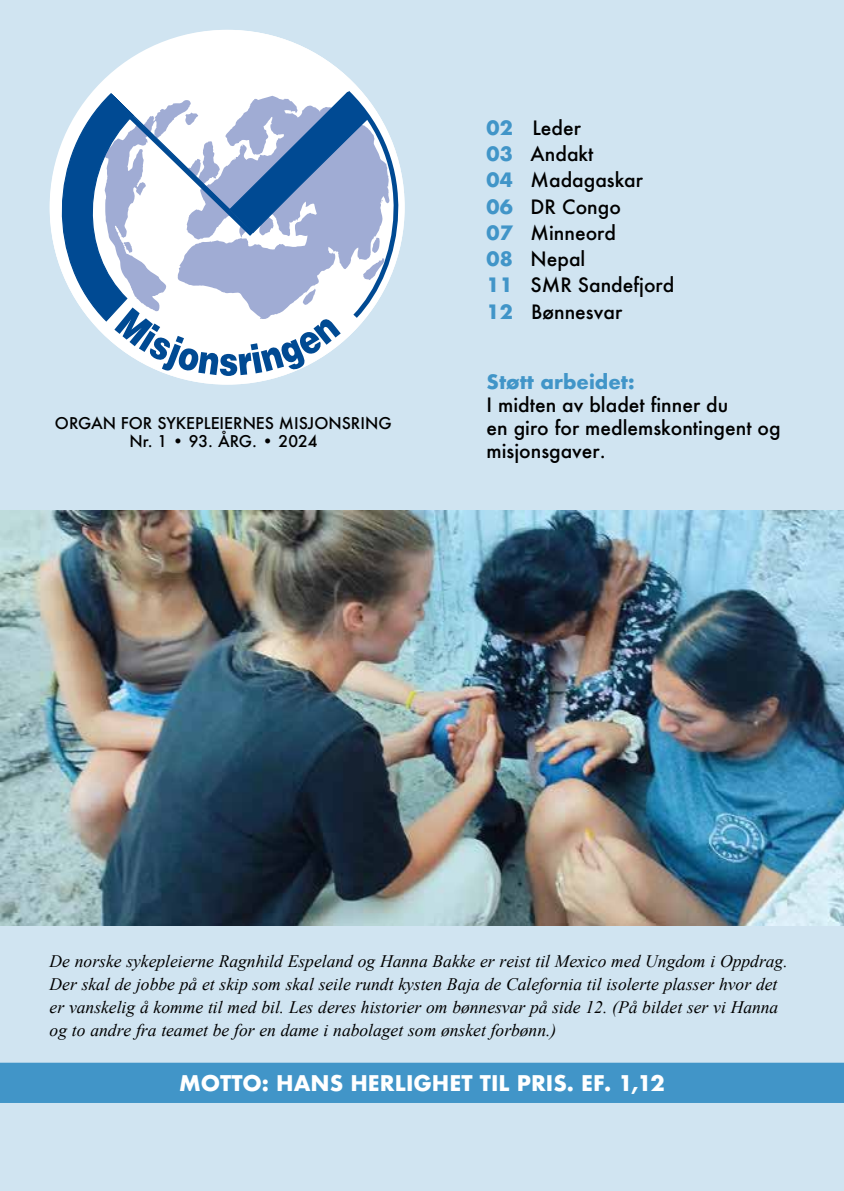
<style>
.page{position:relative;width:844px;height:1191px;background:#fff}
.page>*{position:absolute;margin:0;border:0;box-sizing:border-box;transform-origin:0 0}
.t1{font:700 21px "Futura";color:#fff}
.t2{font:500 19.25px/26.2px "Futura";color:#000}
.t3{font:700 19.25px "Futura";color:#4195c8}
.t4{font:italic 17.5px/23.1px "Times New Roman";color:#000}
.t5{font:500 15.75px/18.9px "Futura";color:#000;text-align:center}
.s1{font-weight:700;color:#4195c8}
</style>
<div class="page">
<div style="left:0;top:0;width:843px;height:1191px;background:#d0e4f1"></div>
<svg style="left:92px;top:80px;width:189px;height:304px"></svg>
<svg style="left:50px;top:91px;width:54px;height:231px"></svg>
<svg style="left:104px;top:30px;width:300px;height:346px;background:#bccce2"></svg>
<hr style="left:0;top:0;width:1px;height:320px;background:#fff">
<div style="left:0;top:1062px;width:843px;height:41px;background:#4195c8"></div>
<img style="left:0;top:510px;width:843px;height:415px">
<p class="t5" style="left:55px;top:413px;width:338px">ORGAN FOR SYKEPLEIERNES MISJONSRING<br>Nr. 1 • 93. ÅRG. • 2024</p>
<p class="t2" style="left:486px;top:114px;width:189px"><span class="s1">02</span> Leder<br><span class="s1">03</span> Andakt<br><span class="s1">04</span> Madagaskar<br><span class="s1">06</span> DR Congo<br><span class="s1">07</span> Minneord<br><span class="s1">08</span> Nepal<br><span class="s1">11</span> SMR Sandefjord<br><span class="s1">12</span> Bønnesvar</p>
<p class="t3" style="left:486px;top:368px;width:149px">Støtt arbeidet:</p>
<p class="t2" style="left:486px;top:393px;width:295px;line-height:23.1px">I midten av bladet finner du<br>en giro for medlemskontingent og misjonsgaver.</p>
<p class="t4" style="left:50px;top:949px;width:739px">De norske sykepleierne Ragnhild Espeland og Hanna Bakke er reist til Mexico med Ungdom i Oppdrag.<br>Der skal de jobbe på et skip som skal seile rundt kysten Baja de Calefornia til isolerte plasser hvor det er vanskelig å komme til med bil. Les deres historier om bønnesvar på side 12. (På bildet ser vi Hanna og to andre fra teamet be for en dame i nabolaget som ønsket forbønn.)</p>
<p class="t1" style="left:179px;top:1068px;width:487px">MOTTO: HANS HERLIGHET TIL PRIS. EF. 1,12</p>
</div>
